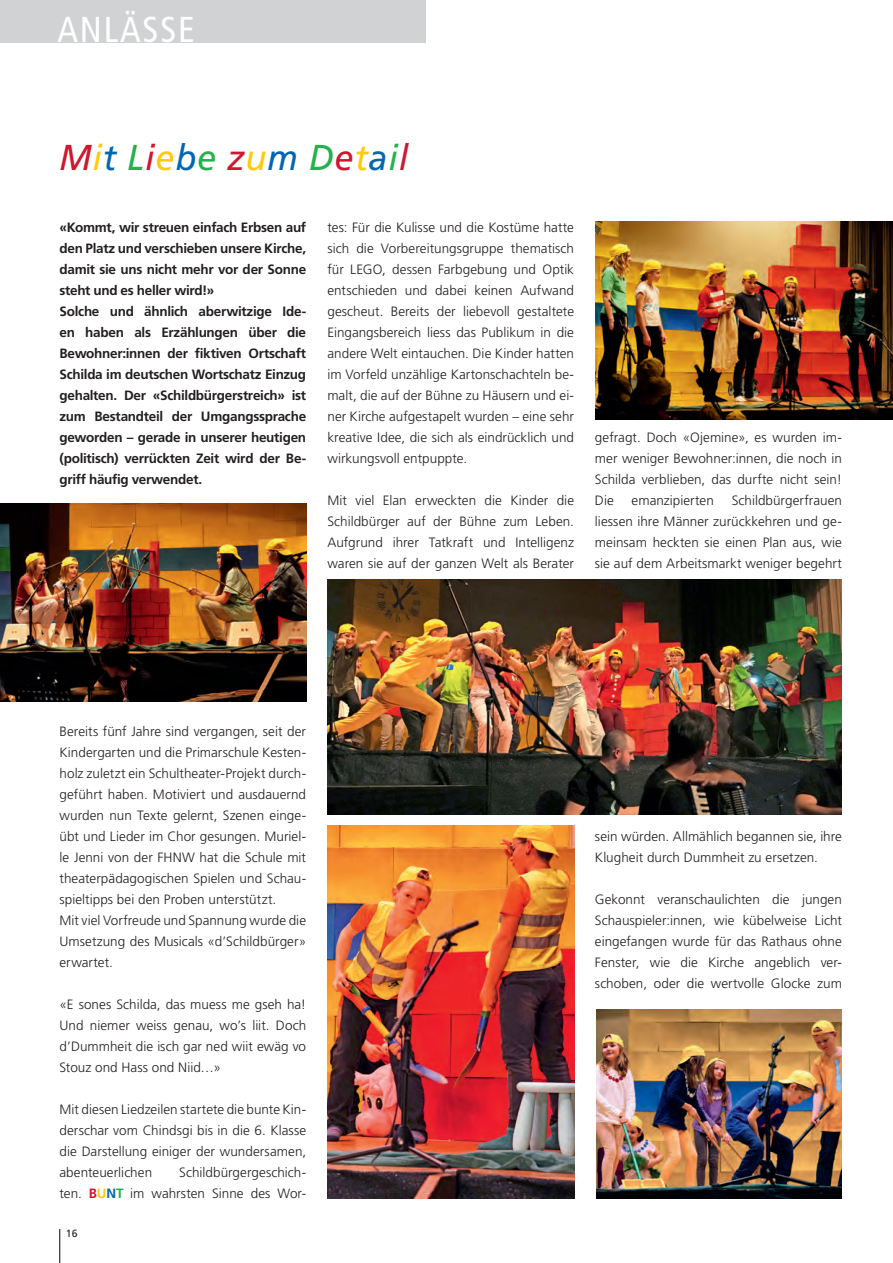
<style>
.page{position:relative;width:893px;height:1263px;background:#fff}
.page>*{position:absolute;margin:0;border:0;box-sizing:border-box;transform-origin:0 0}
.t1{font:italic 36px "Frutiger";letter-spacing:.02em;color:#cf172f;scale:.96 1}
.t2{font:condensed 36px "Frutiger";letter-spacing:.05em;color:#fff}
.GT{font:300 13.5px/21px "Frutiger";letter-spacing:.005em;color:#231f20;text-align:justify}
.Lead{font:700 13.5px/21px "Frutiger";letter-spacing:-.02em;color:#231f20;text-align:justify}
.t3{font:10.5px "Frutiger";color:#231f20}
.s1{color:#feca0a}
.s2{color:#0166b3}
.s3{color:#23b24b}
.s4{font-weight:700;color:#cf172f}
.s5{font-weight:700;color:#feca0a}
.s6{font-weight:700;color:#0166b3}
.s7{font-weight:700;color:#23b24b}
</style>
<div class="page">
<img style="left:327px;top:826px;width:247px;height:372px">
<img style="left:0;top:504px;width:306px;height:197px">
<img style="left:597px;top:1009px;width:245px;height:189px">
<img style="left:595px;top:221px;width:298px;height:199px">
<img style="left:327px;top:580px;width:515px;height:234px">
<div style="left:0;top:0;width:425px;height:43px;background:#d1d2d4"></div>
<hr style="left:59px;top:1229px;width:1px;height:34px;background:#231f20">
<p class="t2" style="left:57px;top:9px;width:139px">ANLÄSSE</p>
<p class="t1" style="left:59px;top:137px;width:365px">M<span class="s1">i</span><span class="s2">t</span> <span class="s3">L</span>i<span class="s1">e</span><span class="s2">b</span><span class="s3">e</span> z<span class="s1">u</span><span class="s2">m</span> <span class="s3">D</span>e<span class="s1">t</span><span class="s2">a</span><span class="s3">i</span>l</p>
<p class="Lead" style="left:60px;top:217px;width:248px">«Kommt, wir streuen einfach Erbsen auf den Platz und verschieben unsere Kirche, damit sie uns nicht mehr vor der Sonne steht und es heller wird!»</p>
<p class="Lead" style="left:60px;top:301px;width:248px">Solche und ähnlich aberwitzige Ide&shy;en haben als Erzählungen über die Bewohner:innen der fiktiven Ortschaft Schilda im deutschen Wortschatz Einzug gehalten. Der «Schildbürgerstreich» ist zum Bestandteil der Umgangssprache geworden – gerade in unserer heutigen (politisch) verrückten Zeit wird der Be&shy;griff häufig verwendet.</p>
<p class="GT" style="left:327px;top:217px;width:248px">tes: Für die Kulisse und die Kostüme hatte sich die Vorbereitungsgruppe thematisch für LEGO, dessen Farbgebung und Optik entschieden und dabei keinen Aufwand gescheut. Bereits der liebevoll gestaltete Eingangsbereich liess das Publikum in die andere Welt eintauchen. Die Kinder hatten im Vorfeld unzählige Kartonschachteln be&shy;malt, die auf der Bühne zu Häusern und ei&shy;ner Kirche aufgestapelt wurden – eine sehr kreative Idee, die sich als eindrücklich und wirkungsvoll entpuppte.</p>
<p class="GT" style="left:327px;top:490px;width:248px">Mit viel Elan erweckten die Kinder die Schildbürger auf der Bühne zum Leben.<br>Aufgrund ihrer Tatkraft und Intelligenz waren sie auf der ganzen Welt als Berater</p>
<p class="GT" style="left:595px;top:427px;width:248px">gefragt. Doch «Ojemine», es wurden im&shy;mer weniger Bewohner:innen, die noch in Schilda verblieben, das durfte nicht sein!<br>Die</p>
<p class="GT" style="left:595px;top:490px;width:249px;text-indent:137px">Schildbürgerfrauen liessen ihre Männer zurückkehren und ge&shy;meinsam heckten sie einen Plan aus, wie sie auf dem Arbeitsmarkt weniger begehrt</p>
<p class="GT" style="left:632px;top:490px;width:84px">emanzipierten</p>
<p class="GT" style="left:60px;top:721px;width:248px">Bereits fünf Jahre sind vergangen, seit der Kindergarten und die Primarschule Kesten&shy;holz zuletzt ein Schultheater-Projekt durch&shy;geführt haben. Motiviert und ausdauernd wurden nun Texte gelernt, Szenen einge&shy;übt und Lieder im Chor gesungen. Muriel&shy;le Jenni von der FHNW hat die Schule mit theaterpädagogischen Spielen und Schau&shy;spieltipps bei den Proben unterstützt.</p>
<p class="GT" style="left:60px;top:910px;width:248px">Mit viel Vorfreude und Spannung wurde die Umsetzung des Musicals «d’Schildbürger» erwartet.</p>
<p class="GT" style="left:60px;top:994px;width:248px">«E sones Schilda, das muess me gseh ha!<br>Und niemer weiss genau, wo’s liit. Doch d’Dummheit die isch gar ned wiit ewäg vo Stouz ond Hass ond Niid…»</p>
<p class="GT" style="left:60px;top:1099px;width:248px">Mit diesen Liedzeilen startete die bunte Kin&shy;derschar vom Chindsgi bis in die 6. Klasse die Darstellung einiger der wundersamen, abenteuerlichen</p>
<p class="GT" style="left:60px;top:1162px;width:248px;text-align:right">Schildbürgergeschich-<br>ten. <span class="s4">B</span><span class="s5">U</span><span class="s6">N</span><span class="s7">T</span> im wahrsten Sinne des Wor-</p>
<p class="t3" style="left:66px;top:1227px;width:13px">16</p>
<p class="GT" style="left:595px;top:826px;width:248px">sein würden. Allmählich begannen sie, ihre<br>Klugheit durch Dummheit zu ersetzen.</p>
<p class="GT" style="left:595px;top:889px;width:249px">Gekonnt veranschaulichten die jungen Schauspieler:innen, wie kübelweise Licht eingefangen wurde für das Rathaus ohne Fenster, wie die Kirche angeblich ver&shy;schoben, oder die wertvolle Glocke zum</p>
</div>
